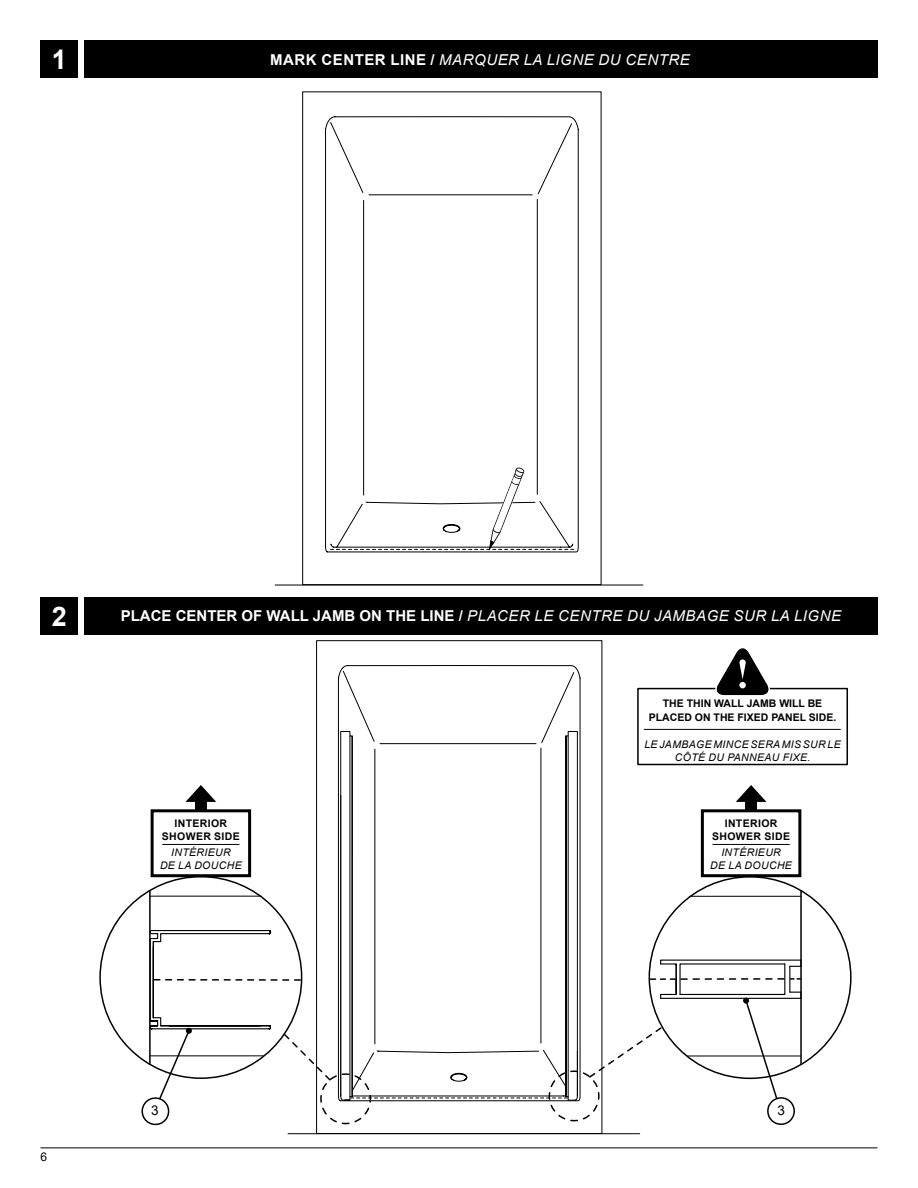
<style>
.page{position:relative;width:918px;height:1188px;background:#fff}
.page>*{position:absolute;margin:0;border:0;box-sizing:border-box;transform-origin:0 0}
.t1{font:700 27px "Arial";color:#fff}
.t2{font:italic 15px "Arial";letter-spacing:.035em;color:#fff}
.t3{font:13.5px "Arial";color:#000}
.t4{font:12px "Arial";color:#000}
.t5{font:italic 10.5px/12.6px "Arial";letter-spacing:.035em;color:#000;text-align:center}
.t6{font:700 10.5px/13.5px "Arial";color:#000;text-align:center}
.t7{font:700 10.5px/12.6px "Arial";letter-spacing:.035em;color:#000;text-align:center}
.s1{font-weight:700;font-style:normal}
</style>
<div class="page">
<hr style="left:40px;top:1148px;width:838px;height:1px;background:#000">
<div style="left:84px;top:40px;width:794px;height:38px;background:#000"></div>
<div style="left:84px;top:597px;width:794px;height:38px;background:#000"></div>
<div style="left:40px;top:40px;width:38px;height:38px;background:#000"></div>
<div style="left:40px;top:597px;width:38px;height:38px;background:#000"></div>
<svg style="left:302px;top:91px;width:300px;height:494px"></svg>
<svg style="left:330px;top:466px;width:244px;height:84px"></svg>
<hr style="left:275px;top:585px;width:368px;height:1px;background:#000">
<svg style="left:316px;top:640px;width:287px;height:493px"></svg>
<hr style="left:288px;top:1133px;width:352px;height:1px;background:#000">
<svg style="left:138px;top:731px;width:664px;height:397px"></svg>
<div style="left:637px;top:688px;width:211px;height:77px;background:#fff;border:2px solid #000101"></div>
<hr style="left:644px;top:729px;width:196px;height:1px;background:#000101">
<svg style="left:712px;top:648px;width:59px;height:48px"></svg>
<div style="left:739px;top:682px;width:7px;height:6px;background:#fff;border-radius:50%"></div>
<h1 class="t1" style="left:52px;top:41px;width:17px">1</h1>
<p class="t2" style="left:270px;top:50px;width:421px"><span class="s1">MARK CENTER LINE /</span> MARQUER LA LIGNE DU CENTRE</p>
<h1 class="t1" style="left:52px;top:597px;width:17px">2</h1>
<p class="t2" style="left:121px;top:606px;width:722px"><span class="s1">PLACE CENTER OF WALL JAMB ON THE LINE /</span> PLACER LE CENTRE DU JAMBAGE SUR LA LIGNE</p>
<p class="t7" style="left:162px;top:817px;width:79px">INTERIOR<br>SHOWER SIDE</p>
<p class="t5" style="left:160px;top:846px;width:83px">INTÉRIEUR<br>DE LA DOUCHE</p>
<p class="t6" style="left:649px;top:697px;width:189px">THE THIN WALL JAMB WILL BE<br>PLACED ON THE FIXED PANEL SIDE.</p>
<p class="t5" style="left:644px;top:737px;width:198px;line-height:13.5px">LE JAMBAGE MINCE SERA MIS SUR LE<br>CÔTÉ DU PANNEAU FIXE.</p>
<p class="t7" style="left:712px;top:817px;width:79px">INTERIOR<br>SHOWER SIDE</p>
<p class="t5" style="left:710px;top:846px;width:83px">INTÉRIEUR<br>DE LA DOUCHE</p>
<p class="t4" style="left:40px;top:1149px;width:8px">6</p>
<p class="t3" style="left:151px;top:1101px;width:9px">3</p>
<p class="t3" style="left:777px;top:1101px;width:9px">3</p>
</div>
